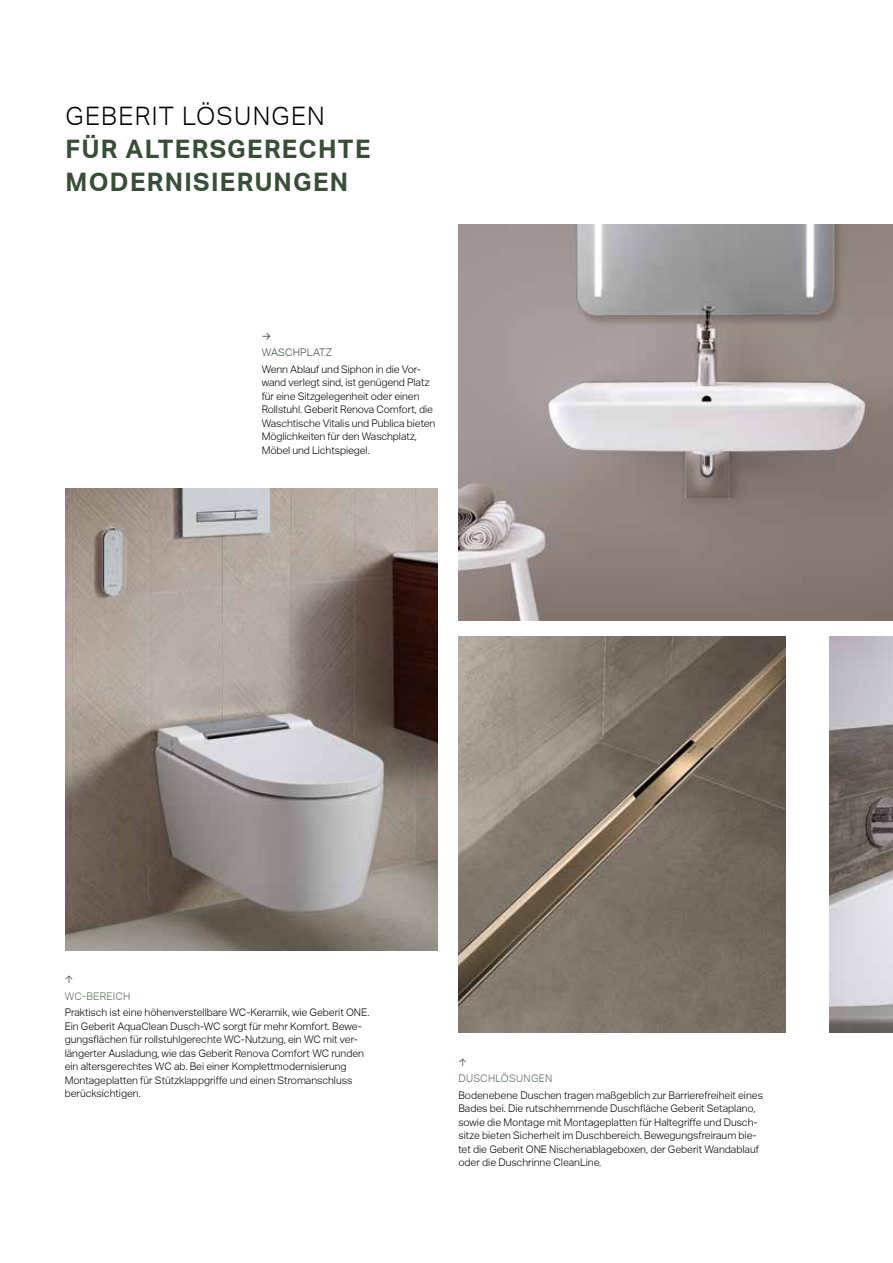
<style>
.page{position:relative;width:893px;height:1263px;background:#fff}
.page>*{position:absolute;margin:0;border:0;box-sizing:border-box;transform-origin:0 0}
.t1{font:700 25.5px/33px "Aktiv Grotesk Geberit";letter-spacing:.05em;color:#384e36}
.t2{font:300 25.5px "Aktiv Grotesk Geberit";letter-spacing:.05em;color:#000}
.t3{font:300 10.5px/13.5px "Aktiv Grotesk Geberit";letter-spacing:-.005em;color:#000}
.t4{font:300 10.5px "Aktiv Grotesk Geberit";letter-spacing:.025em;color:#506c4d}
.t5{font:300 10.5px "Aktiv Grotesk Geberit";letter-spacing:.015em;color:#384e36}
.t6{font:10.5px "Aktiv Grotesk Geberit";color:#506c4d}
.t7{font:10.5px "Aktiv Grotesk Geberit";color:#384e36}
</style>
<div class="page">
<img style="left:65px;top:488px;width:372px;height:462px">
<img style="left:458px;top:224px;width:435px;height:396px">
<img style="left:458px;top:637px;width:327px;height:396px">
<img style="left:830px;top:637px;width:63px;height:396px">
<h1 class="t2" style="left:66px;top:101px;width:261px">GEBERIT LÖSUNGEN</h1>
<h1 class="t1" style="left:66px;top:133px;width:306px">FÜR ALTERSGERECHTE<br>MODERNISIERUNGEN</h1>
<p class="t7" style="left:262px;top:330px;width:10px">→</p>
<p class="t5" style="left:262px;top:346px;width:72px">WASCHPLATZ</p>
<p class="t3" style="left:262px;top:362px;width:175px">Wenn Ablauf und Siphon in die Vor&shy;wand verlegt sind, ist genügend Platz für eine Sitzgelegenheit oder einen Rollstuhl. Geberit Renova Comfort, die Waschtische Vitalis und Publica bieten Möglichkeiten für den Waschplatz, Möbel und Lichtspiegel.</p>
<p class="t6" style="left:65px;top:973px;width:9px">↑</p>
<p class="t4" style="left:65px;top:990px;width:67px">WC-BEREICH</p>
<p class="t3" style="left:65px;top:1006px;width:306px">Praktisch ist eine höhenverstellbare WC-Keramik, wie Geberit ONE.<br>Ein Geberit AquaClean Dusch-WC sorgt für mehr Komfort. Bewe&shy;gungsflächen für rollstuhlgerechte WC-Nutzung, ein WC mit ver&shy;längerter Ausladung, wie das Geberit Renova Comfort WC runden ein altersgerechtes WC ab. Bei einer Komplettmodernisierung Montageplatten für Stützklappgriffe und einen Stromanschluss berücksichtigen.</p>
<p class="t6" style="left:458px;top:1056px;width:9px">↑</p>
<p class="t4" style="left:458px;top:1072px;width:96px">DUSCHLÖSUNGEN</p>
<p class="t3" style="left:458px;top:1088px;width:306px">Bodenebene Duschen tragen maßgeblich zur Barrierefreiheit eines Bades bei. Die rutschhemmende Duschfläche Geberit Setaplano, sowie die Montage mit Montageplatten für Haltegriffe und Dusch&shy;sitze bieten Sicherheit im Duschbereich. Bewegungsfreiraum bie&shy;tet die Geberit ONE Nischenablageboxen, der Geberit Wandablauf oder die Duschrinne CleanLine.</p>
</div>
